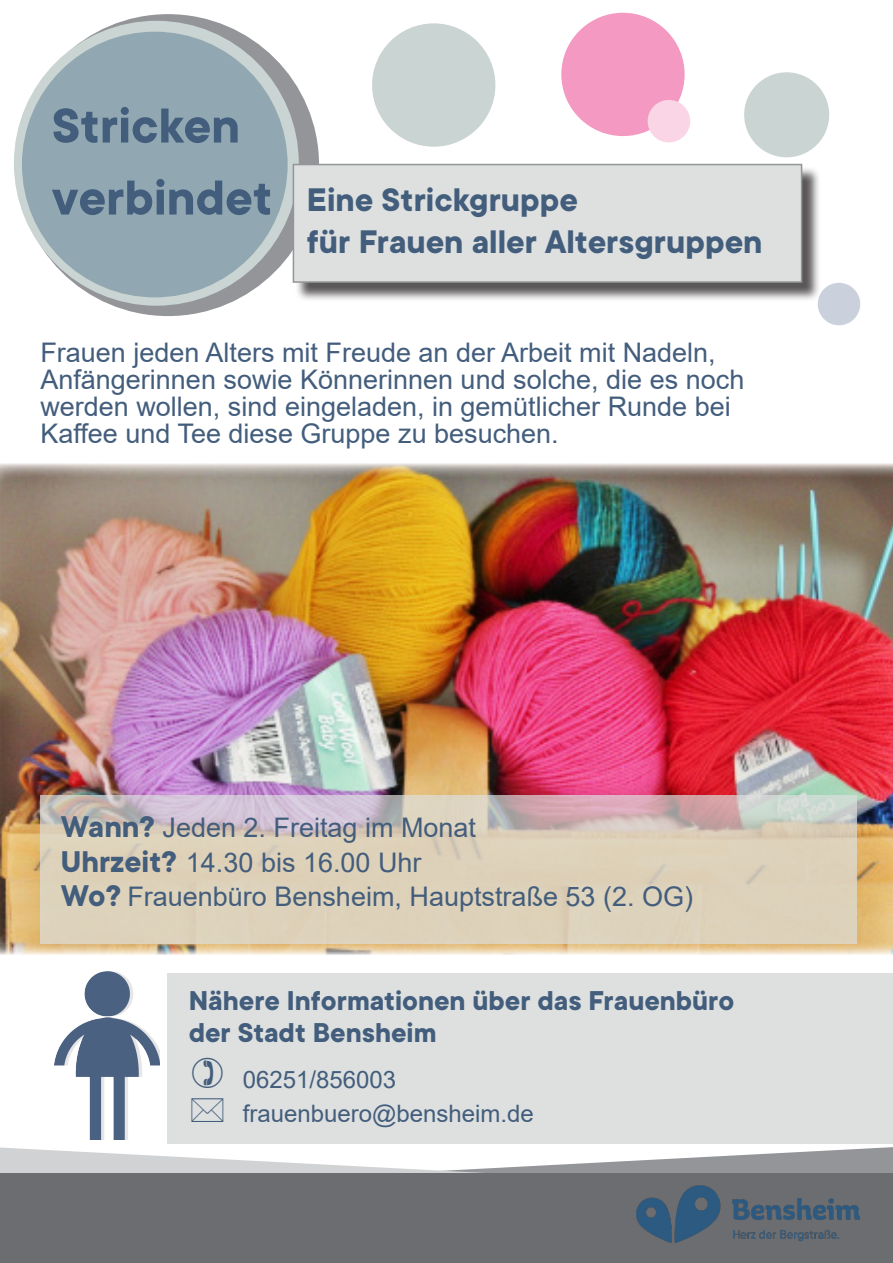
<style>
.page{position:relative;width:893px;height:1263px;background:#fff}
.page>*{position:absolute;margin:0;border:0;box-sizing:border-box;transform-origin:0 0}
.t1{font:700 54px/72px "TT Commons";color:#435d7c}
.t2{font:700 36px/42px "TT Commons";color:#435d7c}
.Subheadline_9_13pt{font:700 30px/31.5px "TT Commons";color:#435d7c}
.Headline_14pt_16pt_Rathaus{font:27px/27px "Arial";color:#435d7c}
.Headline_14pt_16pt_Rathaus-2{font:24px "Arial";color:#435d7c}
.s1{font-family:"TT Commons";font-weight:700;font-size:33px}
</style>
<div class="page">
<img style="left:0;top:463px;width:893px;height:492px">
<svg style="left:0;top:1147px;width:893px;height:27px"></svg>
<div style="left:0;top:1174px;width:893px;height:89px;background:#6c6d70"></div>
<img style="left:636px;top:1186px;width:224px;height:57px">
<svg style="left:40px;top:795px;width:817px;height:149px;fill:#ddd1ba"></svg>
<div style="left:168px;top:974px;width:725px;height:170px;background:#dde0df"></div>
<img style="left:55px;top:972px;width:104px;height:168px">
<div style="left:17px;top:14px;width:302px;height:302px;background:#939598;border-radius:50%"></div>
<div style="left:14px;top:21px;width:285px;height:285px;background:#cad4d2;border-radius:50%"></div>
<div style="left:22px;top:32px;width:266px;height:265px;background:#91a8b2;border-radius:50%"></div>
<div style="left:295px;top:166px;width:526px;height:135px;background:#231f20;opacity:.75"></div>
<div style="left:293px;top:165px;width:508px;height:117px;background:#dde0df"></div>
<div style="left:293px;top:164px;width:509px;height:119px;border:2px solid #939598"></div>
<div style="left:372px;top:23px;width:123px;height:124px;background:#cad4d2;border-radius:50%"></div>
<div style="left:561px;top:13px;width:124px;height:123px;background:#f499c2;border-radius:50%"></div>
<div style="left:744px;top:72px;width:85px;height:85px;background:#cad4d2;border-radius:50%"></div>
<div style="left:818px;top:283px;width:42px;height:42px;background:#cbd1dc;border-radius:50%"></div>
<div style="left:648px;top:100px;width:42px;height:42px;background:#fad5e5;border-radius:50%"></div>
<p class="t1" style="left:52px;top:88px;width:222px">Stricken verbindet</p>
<p class="t2" style="left:307px;top:178px;width:457px">Eine Strickgruppe<br>für Frauen aller Altersgruppen</p>
<p class="Headline_14pt_16pt_Rathaus" style="left:40px;top:339px;width:705px">Frauen jeden Alters mit Freude an der Arbeit mit Nadeln, Anfängerinnen sowie Könnerinnen und solche, die es noch werden wollen, sind eingeladen, in gemütlicher Runde bei Kaffee und Tee diese Gruppe zu besuchen.</p>
<p class="Headline_14pt_16pt_Rathaus" style="left:61px;top:810px;width:417px;line-height:34.5px"><span class="s1">Wann?</span> Jeden 2. Freitag im Monat<br><span class="s1">Uhrzeit?</span> 14.30 bis 16.00 Uhr</p>
<p class="Headline_14pt_16pt_Rathaus" style="left:61px;top:883px;width:634px"><span class="s1">Wo?</span> Frauenbüro Bensheim, Hauptstraße 53 (2. OG)</p>
<p class="Subheadline_9_13pt" style="left:189px;top:984px;width:547px">Nähere Informationen über das Frauenbüro der Stadt Bensheim</p>
<p class="Headline_14pt_16pt_Rathaus-2" style="left:243px;top:1063px;width:155px">06251/856003</p>
<p class="Headline_14pt_16pt_Rathaus-2" style="left:243px;top:1097px;width:293px">frauenbuero@bensheim.de</p>
</div>
